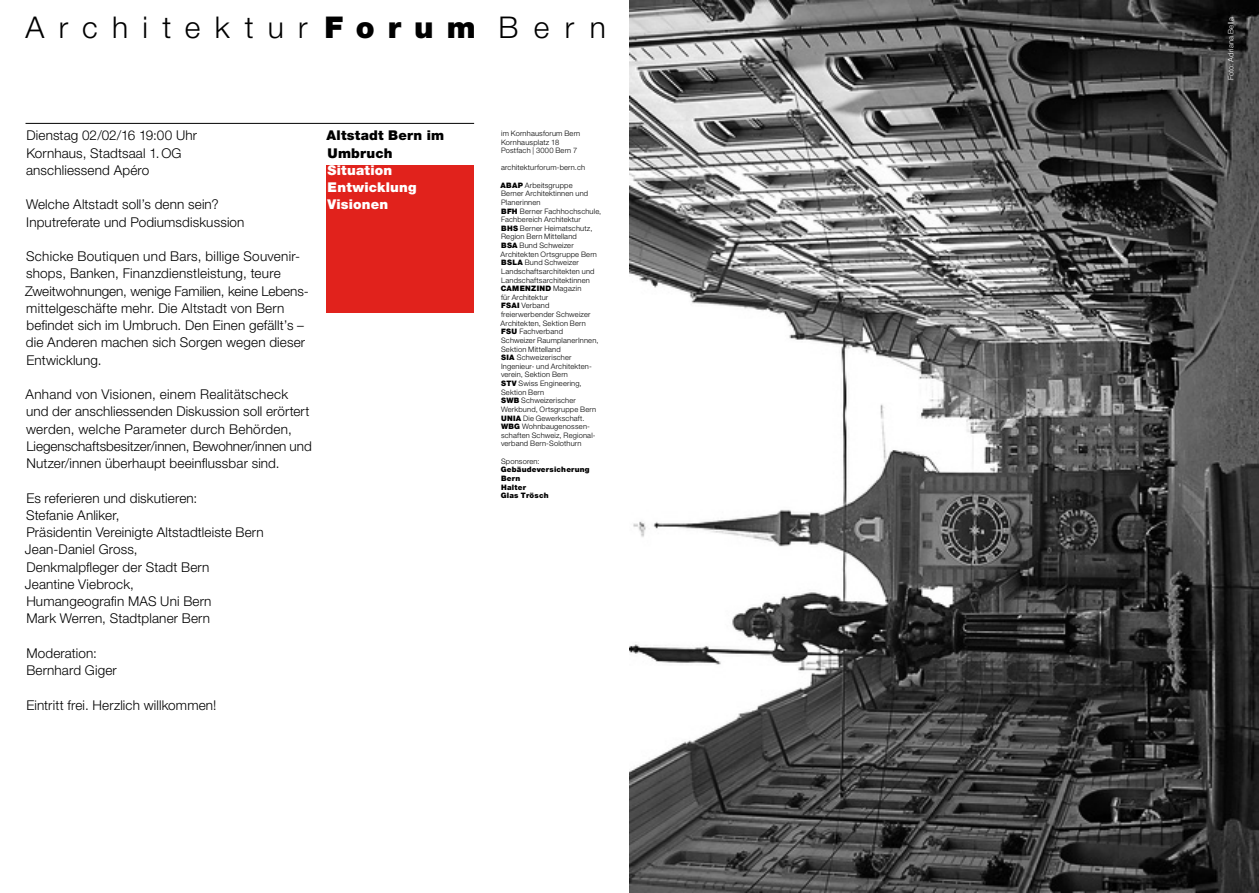
<style>
.page{position:relative;width:1259px;height:893px;background:#fff}
.page>*{position:absolute;margin:0;border:0;box-sizing:border-box;transform-origin:0 0}
.t1{font:300 30px "Helvetica Neue LT Std";letter-spacing:.475em;color:#000}
.t2{font:300 13.5px/17.2px "Helvetica Neue LT Std";letter-spacing:.01em;color:#000}
.t3{font:900 13.5px/17.2px "Helvetica Neue LT Std";letter-spacing:.015em;color:#fff}
.t4{font:900 13.5px/17.2px "Helvetica Neue LT Std";letter-spacing:.015em;color:#000}
.t5{font:300 7.5px/8.7px "Helvetica Neue LT Std";letter-spacing:.025em;color:#000}
.t6{font:900 7.5px/8.7px "Helvetica Neue LT Std";letter-spacing:.025em;color:#000}
.t7{font:300 7.5px "Helvetica Neue LT Std";letter-spacing:.03em;color:#fff}
.s1{font-weight:900}
</style>
<div class="page">
<div style="left:326px;top:165px;width:148px;height:148px;background:#e1221c"></div>
<hr style="left:26px;top:123px;width:448px;height:1px;background:#000">
<img style="left:629px;top:0;width:630px;height:893px">
<h1 class="t1" style="left:26px;top:9px;width:582px">Architektur<span class="s1">Forum</span> Bern</h1>
<p class="t2" style="left:26px;top:127px;width:172px">Dienstag 02/02/16 19:00 Uhr<br>Kornhaus, Stadtsaal 1.OG anschliessend Apéro</p>
<p class="t2" style="left:26px;top:196px;width:220px">Welche Altstadt soll’s denn sein?<br>Inputreferate und Podiumsdiskussion</p>
<p class="t2" style="left:25px;top:247px;width:285px">Schicke Boutiquen und Bars, billige Souvenir&shy;shops, Banken, Finanzdienstleistung, teure Zweitwohnungen, wenige Familien, keine Lebens&shy;mittelgeschäfte mehr. Die Altstadt von Bern befindet sich im Umbruch. Den Einen gefällt’s – die Anderen machen sich Sorgen wegen dieser Entwicklung.</p>
<p class="t2" style="left:25px;top:385px;width:288px">Anhand von Visionen, einem Realitätscheck und der anschliessenden Diskussion soll erörtert werden, welche Parameter durch Behörden, Liegenschaftsbesitzer/innen, Bewohner/innen und Nutzer/innen überhaupt beeinflussbar sind.</p>
<p class="t2" style="left:25px;top:489px;width:240px">Es referieren und diskutieren:<br>Stefanie Anliker,<br>Präsidentin Vereinigte Altstadtleiste Bern<br>Jean-Daniel Gross,<br>Denkmalpfleger der Stadt Bern<br>Jeantine Viebrock,<br>Humangeografin MAS Uni Bern<br>Mark Werren, Stadtplaner Bern</p>
<p class="t2" style="left:26px;top:644px;width:92px">Moderation:<br>Bernhard Giger</p>
<p class="t2" style="left:26px;top:696px;width:192px">Eintritt frei. Herzlich willkommen!</p>
<p class="t4" style="left:326px;top:127px;width:119px">Altstadt Bern im<br>Umbruch</p>
<p class="t3" style="left:327px;top:161px;width:91px">Situation<br>Entwicklung<br>Visionen</p>
<p class="t5" style="left:501px;top:129px;width:81px">im Kornhausforum Bern<br>Kornhausplatz 18<br>Postfach | 3000 Bern 7</p>
<p class="t5" style="left:501px;top:163px;width:85px">architekturforum-bern.ch</p>
<p class="t5" style="left:500px;top:181px;width:102px"><span class="s1">ABAP</span> Arbeitsgruppe<br>Berner Architektinnen und<br>Planerinnen<br><span class="s1">BFH</span> Berner Fachhochschule,<br>Fachbereich Architektur<br><span class="s1">BHS</span> Berner Heimatschutz,<br>Region Bern Mittelland<br><span class="s1">BSA</span> Bund Schweizer<br>Architekten Ortsgruppe Bern<br><span class="s1">BSLA</span> Bund Schweizer<br>Landschaftsarchitekten und<br>Landschaftsarchitektinnen<br><span class="s1">CAMENZIND</span> Magazin<br>für Architektur<br><span class="s1">FSAI</span> Verband freierwerbender Schweizer<br>Architekten, Sektion Bern<br><span class="s1">FSU</span> Fachverband<br>Schweizer RaumplanerInnen,<br>Sektion Mittelland<br><span class="s1">SIA</span> Schweizerischer<br>Ingenieur- und Architekten&shy;verein, Sektion Bern<br><span class="s1">STV</span> Swiss Engineering,<br>Sektion Bern<br><span class="s1">SWB</span> Schweizerischer<br>Werkbund, Ortsgruppe Bern<br><span class="s1">UNIA</span> Die Gewerkschaft.<br><span class="s1">WBG</span> Wohnbaugenossen&shy;schaften Schweiz, Regional&shy;verband Bern-Solothurn</p>
<p class="t5" style="left:501px;top:457px;width:40px">Sponsoren:</p>
<p class="t6" style="left:501px;top:465px;width:90px">Gebäudeversicherung<br>Bern<br>Halter<br>Glas Trösch</p>
<p class="t7" style="left:1226px;top:80px;width:65px;rotate:-90deg">Foto: Adriana Bella</p>
</div>
